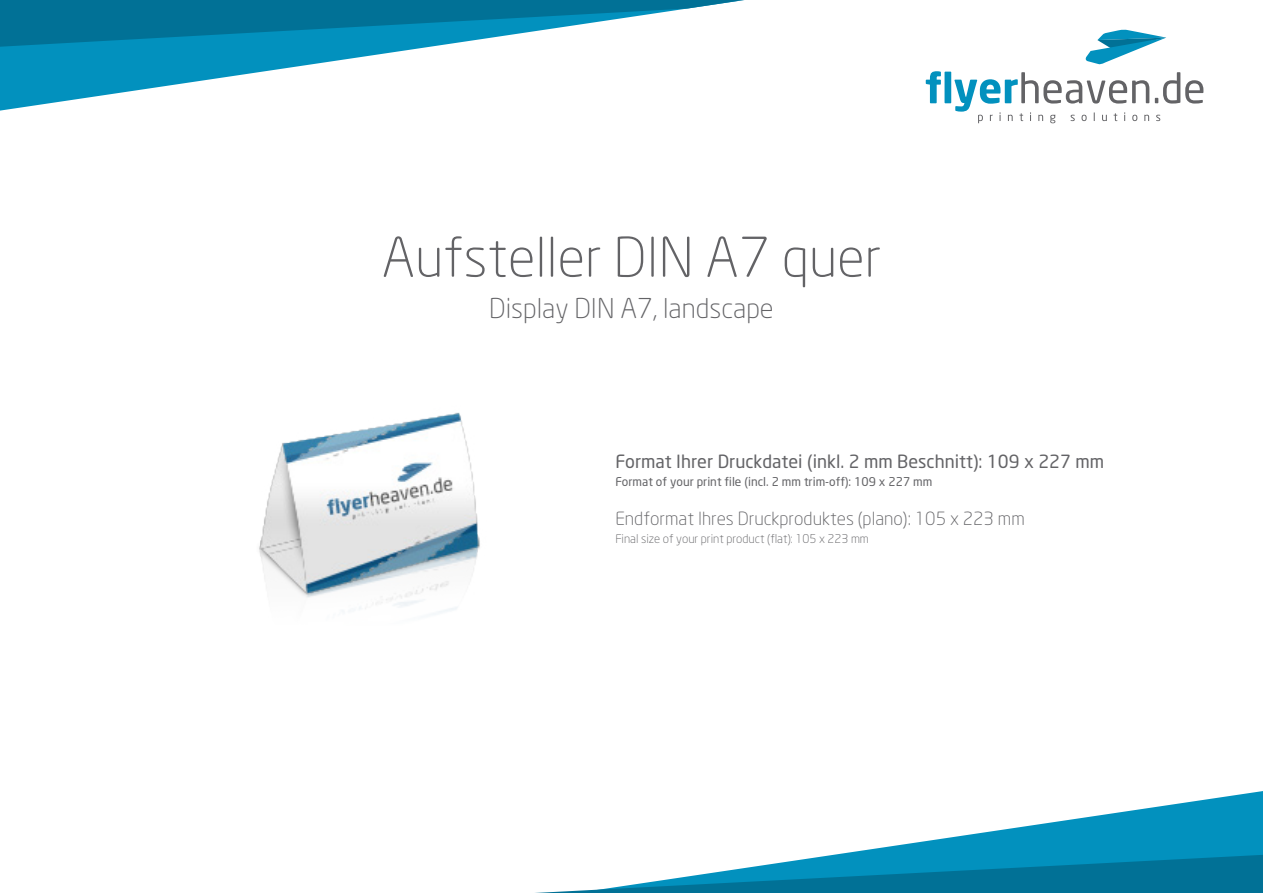
<style>
.page{position:relative;width:1263px;height:893px;background:#fff}
.page>*{position:absolute;margin:0;border:0;box-sizing:border-box;transform-origin:0 0}
.t1{font:300 54px "Neo Sans";color:#636366}
.t2{font:300 27px "Neo Sans";color:#636366}
.t3{font:18px "Neo Sans";color:#636366}
.t4{font:300 18px "Neo Sans";color:#636366}
.t5{font:12px "Neo Sans";color:#636366}
.t6{font:300 12px "Neo Sans";color:#636366}
</style>
<div class="page">
<svg style="left:0;top:47px;width:428px;height:64px"></svg>
<svg style="left:0;top:0;width:744px;height:47px"></svg>
<svg style="left:833px;top:791px;width:430px;height:64px"></svg>
<svg style="left:535px;top:855px;width:728px;height:38px"></svg>
<svg style="left:1085px;top:29px;width:81px;height:35px"></svg>
<svg style="left:1156px;top:115px;width:4px;height:6px"></svg>
<svg style="left:1155px;top:72px;width:48px;height:32px"></svg>
<svg style="left:926px;top:71px;width:15px;height:32px"></svg>
<div style="left:944px;top:72px;width:7px;height:31px;background:#0291be"></div>
<svg style="left:954px;top:72px;width:195px;height:51px"></svg>
<img style="left:259px;top:412px;width:221px;height:203px">
<h1 class="t1" style="left:382px;top:225px;width:501px">Aufsteller DIN A7 quer</h1>
<h2 class="t2" style="left:489px;top:292px;width:286px">Display DIN A7, landscape</h2>
<p class="t3" style="left:615px;top:450px;width:490px">Format Ihrer Druckdatei (inkl. 2 mm Beschnitt): 109 x 227 mm</p>
<p class="t5" style="left:615px;top:474px;width:319px">Format of your print file (incl. 2 mm trim-off): 109 x 227 mm</p>
<p class="t4" style="left:615px;top:507px;width:411px">Endformat Ihres Druckproduktes (plano): 105 x 223 mm</p>
<p class="t6" style="left:615px;top:531px;width:255px">Final size of your print product (flat): 105 x 223 mm</p>
</div>
